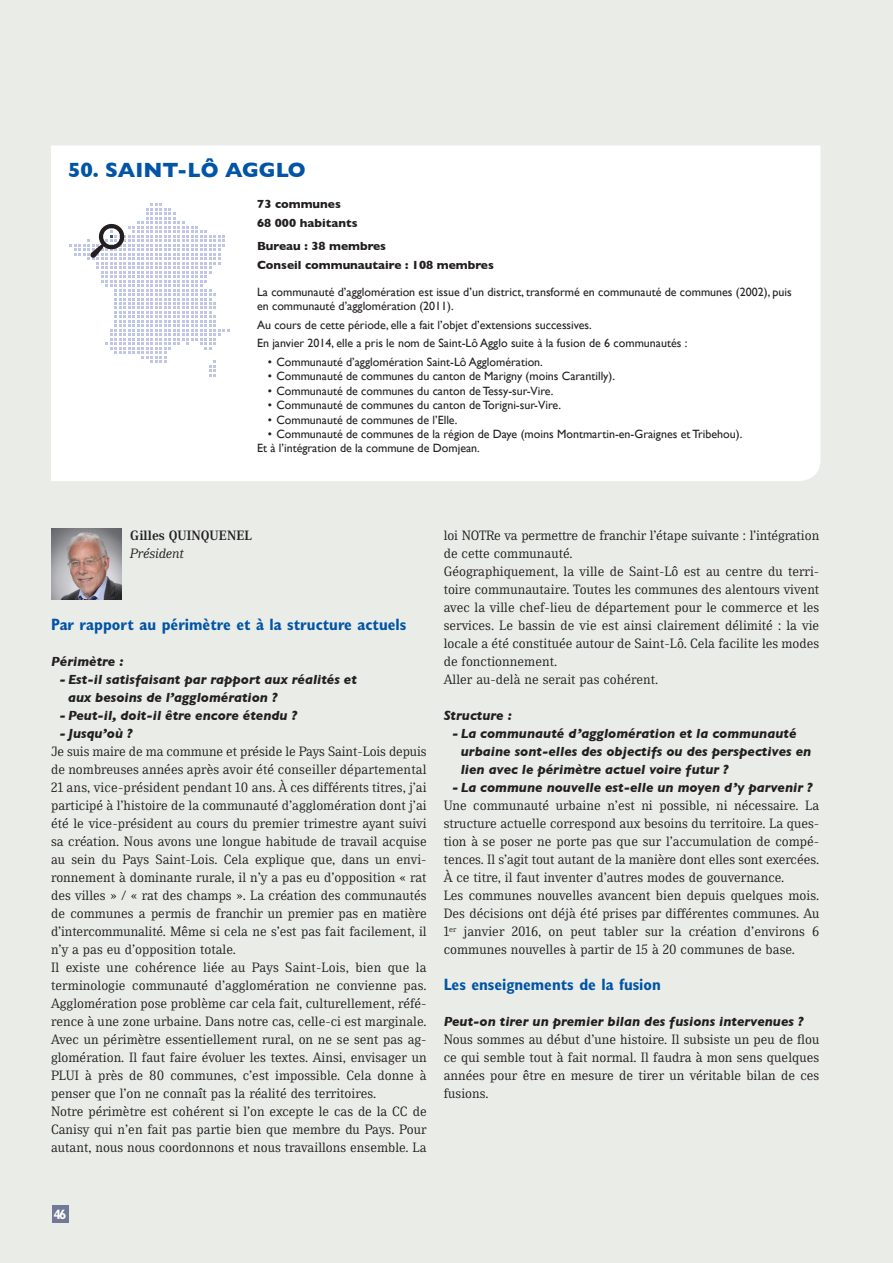
<style>
.page{position:relative;width:893px;height:1263px;background:#eaede7}
.page>*{position:absolute;margin:0;border:0;box-sizing:border-box;transform-origin:0 0}
.t1{font:700 21px "Gill Sans";color:#0154a6}
.interview_intertitre{font:700 condensed 16.5px "Gill Sans";color:#0154a6}
.Interview-Texte_Cour{font:13.5px/18px "Skopex Serif";color:#231f20;text-align:justify}
.interview_question{font:italic 700 13.5px/18px "Gill Sans";color:#231f20}
.interview_-_nom_pren{font:700 13.5px "Skopex Serif";color:#231f20}
.interview_fonction{font:italic 13.5px "Skopex Serif";color:#231f20}
.t2{font:700 condensed 13.5px "Gill Sans";color:#fff}
.t3{font:12px/14.4px "Gill Sans";color:#231f20}
.t4{font:700 12px/18.6px "Gill Sans";color:#231f20}
</style>
<div class="page">
<img style="left:51px;top:529px;width:71px;height:71px">
<div style="left:51px;top:145px;width:769px;height:336px;background:#fff"></div>
<svg style="left:70px;top:203px;width:160px;height:174px"></svg>
<div style="left:52px;top:1205px;width:16px;height:17px;background:#727998"></div>
<p class="t1" style="left:68px;top:153px;width:239px">50. SAINT-LÔ AGGLO</p>
<p class="t4" style="left:257px;top:195px;width:102px">73 communes<br>68 000 habitants</p>
<p class="t4" style="left:257px;top:236px;width:238px">Bureau : 38 membres<br>Conseil communautaire : 108 membres</p>
<p class="t3" style="left:257px;top:284px;width:536px">La communauté d’agglomération est issue d’un district, transformé en communauté de communes (2002), puis en communauté d’agglomération (2011).</p>
<p class="t3" style="left:257px;top:315px;width:432px;line-height:18.6px">Au cours de cette période, elle a fait l’objet d’extensions successives.<br>En janvier 2014, elle a pris le nom de Saint-Lô Agglo suite à la fusion de 6 communautés :</p>
<p class="t3" style="left:268px;top:355px;width:277px">• Communauté d’agglomération Saint-Lô Agglomération.</p>
<p class="t3" style="left:268px;top:369px;width:349px">• Communauté de communes du canton de Marigny (moins Carantilly).</p>
<p class="t3" style="left:268px;top:383px;width:287px">• Communauté de communes du canton de Tessy-sur-Vire.</p>
<p class="t3" style="left:268px;top:398px;width:295px">• Communauté de communes du canton de Torigni-sur-Vire.</p>
<p class="t3" style="left:268px;top:412px;width:191px">• Communauté de communes de l’Elle.</p>
<p class="t3" style="left:257px;top:427px;width:487px;text-indent:11px">• Communauté de communes de la région de Daye (moins Montmartin-en-Graignes et Tribehou).<br>Et à l’intégration de la commune de Domjean.</p>
<p class="interview_-_nom_pren" style="left:130px;top:528px;width:123px">Gilles QUINQUENEL</p>
<p class="interview_fonction" style="left:130px;top:546px;width:55px">Président</p>
<p class="interview_intertitre" style="left:51px;top:615px;width:357px">Par rapport au périmètre et à la structure actuels</p>
<p class="interview_question" style="left:51px;top:652px;width:74px">Périmètre :</p>
<p class="interview_question" style="left:68px;top:670px;width:290px;text-indent:-9px">-Est-il satisfaisant par rapport aux réalités et aux besoins de l’agglomération ?</p>
<p class="interview_question" style="left:60px;top:706px;width:239px">-Peut-il, doit-il être encore étendu ?</p>
<p class="interview_question" style="left:60px;top:724px;width:75px">- Jusqu’où ?</p>
<p class="Interview-Texte_Cour" style="left:51px;top:742px;width:377px">Je suis maire de ma commune et préside le Pays Saint-Lois depuis de nombreuses années après avoir été conseiller départemental 21 ans, vice-président pendant 10 ans. À ces différents titres, j’ai participé à l’histoire de la communauté d’agglomération dont j’ai été le vice-président au cours du premier trimestre ayant suivi sa création. Nous avons une longue habitude de travail acquise au sein du Pays Saint-Lois. Cela explique que, dans un envi&shy;ronnement à dominante rurale, il n’y a pas eu d’opposition « rat des villes » / « rat des champs ». La création des communautés de communes a permis de franchir un premier pas en matière d’intercommunalité. Même si cela ne s’est pas fait facilement, il n’y a pas eu d’opposition totale.</p>
<p class="Interview-Texte_Cour" style="left:51px;top:958px;width:377px">Il existe une cohérence liée au Pays Saint-Lois, bien que la terminologie communauté d’agglomération ne convienne pas.<br>Agglomération pose problème car cela fait, culturellement, réfé&shy;rence à une zone urbaine. Dans notre cas, celle-ci est marginale.<br>Avec un périmètre essentiellement rural, on ne se sent pas ag&shy;glomération. Il faut faire évoluer les textes. Ainsi, envisager un PLUI à près de 80 communes, c’est impossible. Cela donne à penser que l’on ne connaît pas la réalité des territoires.</p>
<p class="Interview-Texte_Cour" style="left:51px;top:1102px;width:377px">Notre périmètre est cohérent si l’on excepte le cas de la CC de Canisy qui n’en fait pas partie bien que membre du Pays. Pour autant, nous nous coordonnons et nous travaillons ensemble. La</p>
<p class="Interview-Texte_Cour" style="left:444px;top:526px;width:377px">loi NOTRe va permettre de franchir l’étape suivante : l’intégration de cette communauté.</p>
<p class="Interview-Texte_Cour" style="left:444px;top:562px;width:377px">Géographiquement, la ville de Saint-Lô est au centre du terri&shy;toire communautaire. Toutes les communes des alentours vivent avec la ville chef-lieu de département pour le commerce et les services. Le bassin de vie est ainsi clairement délimité : la vie locale a été constituée autour de Saint-Lô. Cela facilite les modes de fonctionnement.</p>
<p class="Interview-Texte_Cour" style="left:444px;top:670px;width:216px">Aller au-delà ne serait pas cohérent.</p>
<p class="interview_question" style="left:444px;top:706px;width:70px">Structure :</p>
<p class="interview_question" style="left:461px;top:724px;width:352px;text-indent:-9px">- La communauté d’agglomération et la communauté urbaine sont-elles des objectifs ou des perspectives en lien avec le périmètre actuel voire futur ?</p>
<p class="interview_question" style="left:452px;top:778px;width:362px">- La commune nouvelle est-elle un moyen d’y parvenir ?</p>
<p class="Interview-Texte_Cour" style="left:444px;top:796px;width:377px">Une communauté urbaine n’est ni possible, ni nécessaire. La structure actuelle correspond aux besoins du territoire. La ques&shy;tion à se poser ne porte pas que sur l’accumulation de compé&shy;tences. Il s’agit tout autant de la manière dont elles sont exercées.<br>À ce titre, il faut inventer d’autres modes de gouvernance.</p>
<p class="Interview-Texte_Cour" style="left:444px;top:886px;width:377px">Les communes nouvelles avancent bien depuis quelques mois.<br>Des décisions ont déjà été prises par différentes communes. Au 1<sup>er</sup> janvier 2016, on peut tabler sur la création d’environs 6 communes nouvelles à partir de 15 à 20 communes de base.</p>
<p class="interview_intertitre" style="left:444px;top:975px;width:219px">Les enseignements de la fusion</p>
<p class="interview_question" style="left:444px;top:1012px;width:361px">Peut-on tirer un premier bilan des fusions intervenues ?</p>
<p class="Interview-Texte_Cour" style="left:444px;top:1030px;width:377px">Nous sommes au début d’une histoire. Il subsiste un peu de flou ce qui semble tout à fait normal. Il faudra à mon sens quelques années pour être en mesure de tirer un véritable bilan de ces fusions.</p>
<p class="t2" style="left:54px;top:1206px;width:14px">46</p>
</div>
